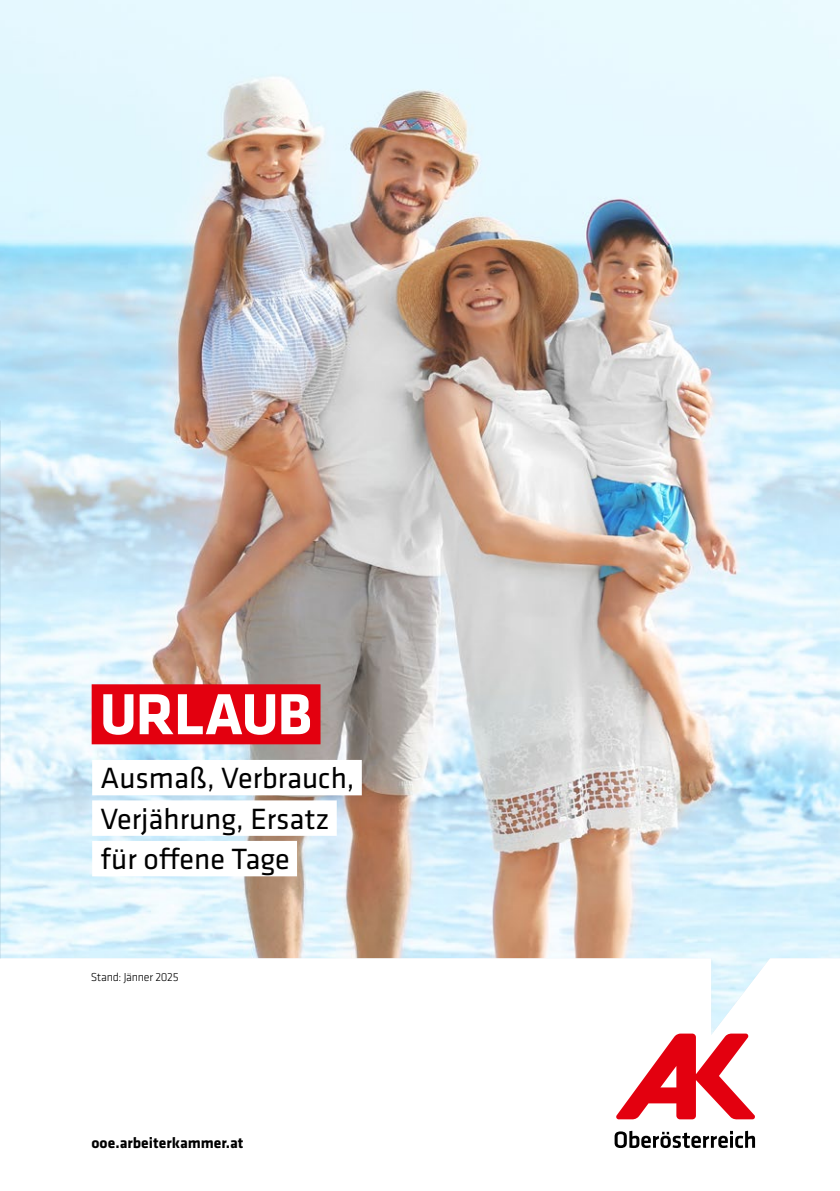
<style>
.page{position:relative;width:840px;height:1191px;background:#fff}
.page>*{position:absolute;margin:0;border:0;box-sizing:border-box;transform-origin:0 0}
.t1{font:700 60px "Klavika Basic";letter-spacing:-.02em;color:#fff}
.t2{font:30.4px/40.4px "Klavika Basic";color:#000}
.t3{font:700 15.6px "Klavika Basic";color:#000}
.t4{font:300 12px "Klavika Basic";letter-spacing:-.02em;color:#000}
</style>
<div class="page">
<svg style="left:616px;top:1035px;width:139px;height:84px"></svg>
<svg style="left:614px;top:1130px;width:140px;height:18px"></svg>
<img style="left:0;top:0;width:839px;height:1035px">
<div style="left:92px;top:684px;width:228px;height:60px;background:#e3000f"></div>
<div style="left:92px;top:760px;width:269px;height:35px;background:#fff"></div>
<div style="left:92px;top:800px;width:244px;height:36px;background:#fff"></div>
<div style="left:92px;top:841px;width:205px;height:35px;background:#fff"></div>
<hr style="left:0;top:297px;width:1px;height:70px;background:#fff">
<h1 class="t1" style="left:100px;top:671px;width:213px">URLAUB</h1>
<p class="t2" style="left:100px;top:757px;width:255px">Ausmaß, Verbrauch,<br>Verjährung, Ersatz für offene Tage</p>
<p class="t4" style="left:91px;top:970px;width:89px">Stand: Jänner 2025</p>
<p class="t3" style="left:91px;top:1131px;width:153px">ooe.arbeiterkammer.at</p>
</div>
